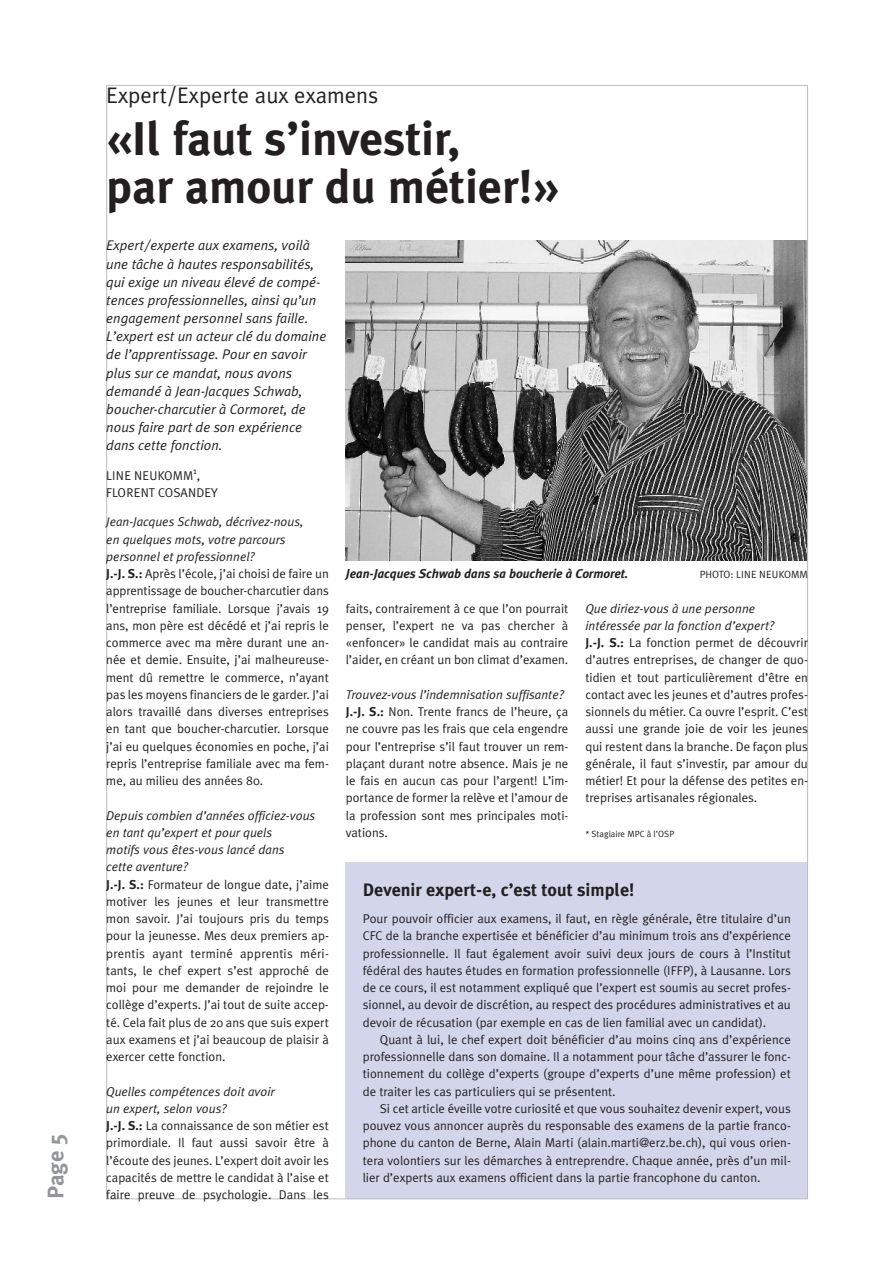
<style>
.page{position:relative;width:893px;height:1263px;background:#fff}
.page>*{position:absolute;margin:0;border:0;box-sizing:border-box;transform-origin:0 0}
.t1{font:700 47.25px/48px "Meta Plus";color:#231f20}
.t2{font:22.5px "Meta Plus Normal";color:#231f20}
.t3{font:700 22.5px "Meta Plus";color:#939598}
.t4{font:700 18px "Meta Plus";color:#231f20}
.t5{font:italic 13.95px/18.1px "Meta Plus Normal";color:#231f20}
.t6{font:12.75px/17.2px "Meta Plus Normal";color:#231f20}
.t7{font:italic 700 12.75px "Meta Plus";letter-spacing:-.005em;color:#231f20}
.t8{font:12.75px "Meta Plus Normal";letter-spacing:.025em;color:#231f20}
.t9{font:10.5px "Meta Plus Normal";color:#231f20}
.t10{font:9px "Meta Plus Normal";color:#231f20}
.s1{font-style:italic}
.s2{font-family:"Meta Plus";font-weight:700}
</style>
<div class="page">
<img style="left:346px;top:241px;width:460px;height:320px">
<div style="left:346px;top:863px;width:462px;height:336px;background:#d3d6eb"></div>
<h2 class="t3" style="left:43px;top:1199px;width:66px;rotate:-90deg">Page 5</h2>
<h2 class="t2" style="left:106px;top:82px;width:274px">Expert/Experte aux examens</h2>
<h1 class="t1" style="left:106px;top:115px;width:453px">«Il faut s’investir,<br>par amour du métier!»</h1>
<p class="t5" style="left:106px;top:237px;width:222px">Expert/ experte aux examens, voilà une tâche à hautes responsabilités, qui exige un niveau élevé de compé&shy;tences professionnelles, ainsi qu’un engagement personnel sans faille.<br>L’expert est un acteur clé du domaine de l’apprentissage. Pour en savoir plus sur ce mandat, nous avons demandé à Jean-Jacques Schwab, boucher-charcutier à Cormoret, de nous faire part de son expérience dans cette fonction.</p>
<p class="t8" style="left:106px;top:468px;width:96px">LINE NEUKOMM ,</p>
<p class="t10" style="left:193px;top:465px;width:5px">1</p>
<p class="t6" style="left:106px;top:484px;width:113px">FLORENT COSANDEY</p>
<p class="t6" style="left:106px;top:513px;width:224px"><span class="s1">Jean-Jacques Schwab, décrivez-nous,<br>en quelques mots, votre parcours personnel et professionnel?<br></span><span class="s2">J.-J. S.:</span> Après l’école, j’ai choisi de faire un apprentissage de boucher-charcutier dans l’entreprise familiale. Lorsque j’avais 19 ans, mon père est décédé et j’ai repris le commerce avec ma mère durant une an&shy;née et demie. Ensuite, j’ai malheureuse&shy;ment dû remettre le commerce, n’ayant pas les moyens financiers de le garder. J’ai alors travaillé dans diverses entreprises en tant que boucher-charcutier. Lorsque j’ai eu quelques économies en poche, j’ai repris l’entreprise familiale avec ma fem&shy;me, au milieu des années 80.</p>
<p class="t6" style="left:106px;top:807px;width:224px"><span class="s1">Depuis combien d’années officiez-vous en tant qu’expert et pour quels<br>motifs vous êtes-vous lancé dans<br>cette aventure?<br></span><span class="s2">J.-J. S.:</span> Formateur de longue date, j’aime motiver les jeunes et leur transmettre mon savoir. J’ai toujours pris du temps pour la jeunesse. Mes deux premiers ap&shy;prentis ayant terminé apprentis méri&shy;tants, le chef expert s’est approché de moi pour me demander de rejoindre le collège d’experts. J’ai tout de suite accep&shy;té. Cela fait plus de 20 ans que suis expert aux examens et j’ai beaucoup de plaisir à exercer cette fonction.</p>
<p class="t6" style="left:106px;top:1083px;width:224px"><span class="s1">Quelles compétences doit avoir<br>un expert, selon vous?<br></span><span class="s2">J.-J. S.:</span> La connaissance de son métier est primordiale. Il faut aussi savoir être à l’écoute des jeunes. L’expert doit avoir les capacités de mettre le candidat à l’aise et faire preuve de psychologie. Dans les</p>
<p class="t7" style="left:346px;top:566px;width:284px">Jean-Jacques Schwab dans sa boucherie à Cormoret.</p>
<p class="t9" style="left:700px;top:568px;width:110px">PHOTO: LINE NEUKOMM</p>
<p class="t6" style="left:346px;top:600px;width:224px;text-align:justify">faits, contrairement à ce que l’on pourrait penser, l’expert ne va pas chercher à «enfoncer» le candidat mais au contraire l’aider, en créant un bon climat d’examen.</p>
<p class="t6" style="left:346px;top:686px;width:224px"><span class="s1">Trouvez-vous l’indemnisation suffisante?<br></span><span class="s2">J.-J. S.:</span> Non. Trente francs de l’heure, ça ne couvre pas les frais que cela engendre pour l’entreprise s’il faut trouver un rem&shy;plaçant durant notre absence. Mais je ne le fais en aucun cas pour l’argent! L’im&shy;portance de former la relève et l’amour de la profession sont mes principales moti&shy;vations.</p>
<p class="t6" style="left:585px;top:600px;width:224px"><span class="s1">Que diriez-vous à une personne intéressée par la fonction d’expert?<br></span><span class="s2">J.-J. S.:</span> La fonction permet de découvrir d’autres entreprises, de changer de quo&shy;tidien et tout particulièrement d’être en contact avec les jeunes et d’autres profes&shy;sionnels du métier. Ca ouvre l’esprit. C’est aussi une grande joie de voir les jeunes qui restent dans la branche. De façon plus générale, il faut s’investir, par amour du métier! Et pour la défense des petites en&shy;treprises artisanales régionales.</p>
<p class="t10" style="left:585px;top:828px;width:90px">* Stagiaire MPC à l’OSP</p>
<h3 class="t4" style="left:363px;top:879px;width:273px">Devenir expert-e, c’est tout simple!</h3>
<p class="t6" style="left:363px;top:910px;width:430px;text-align:justify">Pour pouvoir officier aux examens, il faut, en règle générale, être titulaire d’un CFC de la branche expertisée et bénéficier d’au minimum trois ans d’expérience professionnelle. Il faut également avoir suivi deux jours de cours à l’Institut fédéral des hautes études en formation professionnelle (IFFP), à Lausanne. Lors de ce cours, il est notamment expliqué que l’expert est soumis au secret profes&shy;sionnel, au devoir de discrétion, au respect des procédures administratives et au devoir de récusation (par exemple en cas de lien familial avec un candidat).</p>
<p class="t6" style="left:363px;top:1031px;width:430px;text-align:justify;text-indent:17px">Quant à lui, le chef expert doit bénéficier d’au moins cinq ans d’expérience professionnelle dans son domaine. Il a notamment pour tâche d’assurer le fonc&shy;tionnement du collège d’experts (groupe d’experts d’une même profession) et de traiter les cas particuliers qui se présentent.</p>
<p class="t6" style="left:363px;top:1100px;width:430px;text-align:justify;text-indent:17px">Si cet article éveille votre curiosité et que vous souhaitez devenir expert, vous pouvez vous annoncer auprès du responsable des examens de la partie franco&shy;phone du canton de Berne, Alain Marti (alain.marti@erz.be.ch), qui vous orien&shy;tera volontiers sur les démarches à entreprendre. Chaque année, près d’un mil&shy;lier d’experts aux examens officient dans la partie francophone du canton.</p>
</div>
